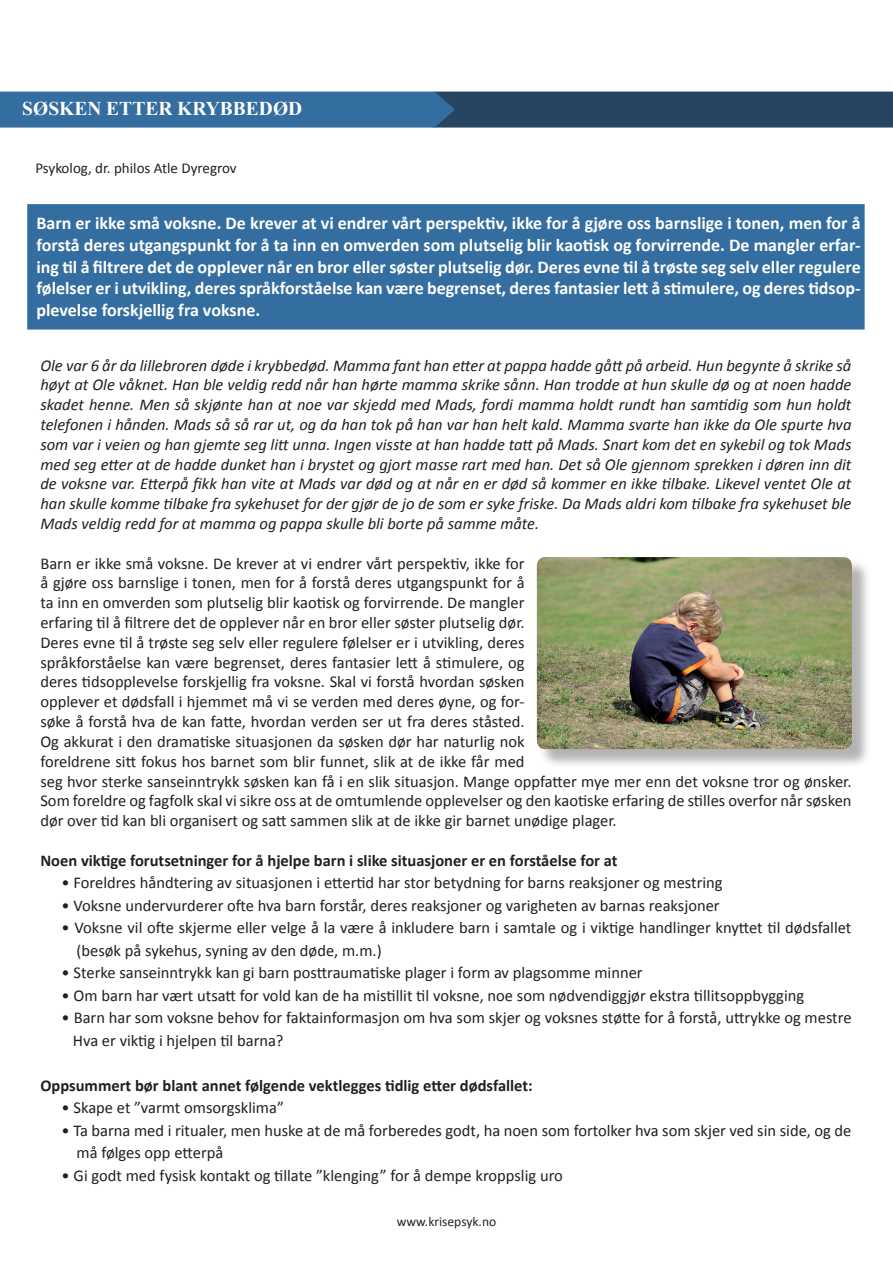
<style>
.page{position:relative;width:893px;height:1263px;background:#fff}
.page>*{position:absolute;margin:0;border:0;box-sizing:border-box;transform-origin:0 0}
.t1{font:700 19.5px "Times New Roman";color:#fff}
.t2{font:700 18px/21.6px "Calibri";color:#fff;text-align:justify}
.t3{font:16.5px/19.8px "Calibri";color:#231f20}
.t4{font:italic 16.5px/19.8px "Calibri";color:#231f20;text-align:justify}
.t5{font:700 16.5px "Calibri";color:#231f20}
.t6{font:15px "Calibri";color:#231f20}
.t7{font:13.5px "Calibri";color:#231f20}
</style>
<div class="page">
<svg style="left:0;top:91px;width:893px;height:37px;background:#335c84"></svg>
<div style="left:28px;top:205px;width:836px;height:124px;background:#346d9f"></div>
<div style="left:27px;top:204px;width:838px;height:126px;border:2px solid #346d9f"></div>
<div style="left:538px;top:559px;width:333px;height:209px;background:#231f20;opacity:.34"></div>
<img style="left:537px;top:557px;width:315px;height:192px;border-radius:9px">
<p class="t1" style="left:22px;top:95px;width:281px">SØSKEN ETTER KRYBBEDØD</p>
<p class="t6" style="left:35px;top:159px;width:203px">Psykolog, dr. philos Atle Dyregrov</p>
<p class="t2" style="left:36px;top:212px;width:826px">Barn er ikke små voksne. De krever at vi endrer vårt perspektiv, ikke for å gjøre oss barnslige i tonen, men for å forstå deres utgangspunkt for å ta inn en omverden som plutselig blir kaotisk og forvirrende. De mangler erfar&shy;ing til å filtrere det de opplever når en bror eller søster plutselig dør. Deres evne til å trøste seg selv eller regulere følelser er i utvikling, deres språkforståelse kan være begrenset, deres fantasier lett å stimulere, og deres tidsop&shy;plevelse forskjellig fra voksne.</p>
<p class="t4" style="left:40px;top:354px;width:813px">Ole var 6 år da lillebroren døde i krybbedød. Mamma fant han etter at pappa hadde gått på arbeid. Hun begynte å skrike så høyt at Ole våknet. Han ble veldig redd når han hørte mamma skrike sånn. Han trodde at hun skulle dø og at noen hadde skadet henne. Men så skjønte han at noe var skjedd med Mads, fordi mamma holdt rundt han samtidig som hun holdt telefonen i hånden. Mads så så rar ut, og da han tok på han var han helt kald. Mamma svarte han ikke da Ole spurte hva som var i veien og han gjemte seg litt unna. Ingen visste at han hadde tatt på Mads. Snart kom det en sykebil og tok Mads med seg etter at de hadde dunket han i brystet og gjort masse rart med han. Det så Ole gjennom sprekken i døren inn dit de voksne var. Etterpå fikk han vite at Mads var død og at når en er død så kommer en ikke tilbake. Likevel ventet Ole at han skulle komme tilbake fra sykehuset for der gjør de jo de som er syke friske. Da Mads aldri kom tilbake fra sykehuset ble Mads veldig redd for at mamma og pappa skulle bli borte på samme måte.</p>
<p class="t3" style="left:40px;top:552px;width:813px">Barn er ikke små voksne. De krever at vi endrer vårt perspektiv, ikke for<br>å gjøre oss barnslige i tonen, men for å forstå deres utgangspunkt for å<br>ta inn en omverden som plutselig blir kaotisk og forvirrende. De mangler<br>erfaring til å filtrere det de opplever når en bror eller søster plutselig dør.<br>Deres evne til å trøste seg selv eller regulere følelser er i utvikling, deres<br>språkforståelse kan være begrenset, deres fantasier lett å stimulere, og<br>deres tidsopplevelse forskjellig fra voksne. Skal vi forstå hvordan søsken<br>opplever et dødsfall i hjemmet må vi se verden med deres øyne, og for-<br>søke å forstå hva de kan fatte, hvordan verden ser ut fra deres ståsted.<br>Og akkurat i den dramatiske situasjonen da søsken dør har naturlig nok<br>foreldrene sitt fokus hos barnet som blir funnet, slik at de ikke får med<br>seg hvor sterke sanseinntrykk søsken kan få i en slik situasjon. Mange oppfatter mye mer enn det voksne tror og ønsker.<br>Som foreldre og fagfolk skal vi sikre oss at de omtumlende opplevelser og den kaotiske erfaring de stilles overfor når søsken dør over tid kan bli organisert og satt sammen slik at de ikke gir barnet unødige plager.</p>
<p class="t5" style="left:40px;top:850px;width:579px">Noen viktige forutsetninger for å hjelpe barn i slike situasjoner er en forståelse for at</p>
<p class="t3" style="left:62px;top:872px;width:662px">• Foreldres håndtering av situasjonen i ettertid har stor betydning for barns reaksjoner og mestring</p>
<p class="t3" style="left:62px;top:894px;width:659px">• Voksne undervurderer ofte hva barn forstår, deres reaksjoner og varigheten av barnas reaksjoner</p>
<p class="t3" style="left:77px;top:916px;width:776px;line-height:22.5px;text-indent:-15px">• Voksne vil ofte skjerme eller velge å la være å inkludere barn i samtale og i viktige handlinger knyttet til dødsfallet (besøk på sykehus, syning av den døde, m.m.)</p>
<p class="t3" style="left:62px;top:962px;width:582px">• Sterke sanseinntrykk kan gi barn posttraumatiske plager i form av plagsomme minner</p>
<p class="t3" style="left:62px;top:984px;width:744px">• Om barn har vært utsatt for vold kan de ha mistillit til voksne, noe som nødvendiggjør ekstra tillitsoppbygging</p>
<p class="t3" style="left:73px;top:1006px;width:780px;line-height:22.5px;text-indent:-11px">• Barn har som voksne behov for faktainformasjon om hva som skjer og voksnes støtte for å forstå, uttrykke og mestre<br>Hva er viktig i hjelpen til barna?</p>
<p class="t5" style="left:40px;top:1075px;width:494px">Oppsummert bør blant annet følgende vektlegges tidlig etter dødsfallet:</p>
<p class="t3" style="left:62px;top:1097px;width:224px">• Skape et ”varmt omsorgsklima”</p>
<p class="t3" style="left:77px;top:1118px;width:776px;line-height:22.5px;text-indent:-15px">• Ta barna med i ritualer, men huske at de må forberedes godt, ha noen som fortolker hva som skjer ved sin side, og de må følges opp etterpå</p>
<p class="t3" style="left:62px;top:1164px;width:503px">• Gi godt med fysisk kontakt og tillate ”klenging” for å dempe kroppslig uro</p>
<p class="t7" style="left:397px;top:1213px;width:101px">www.krisepsyk.no</p>
</div>
